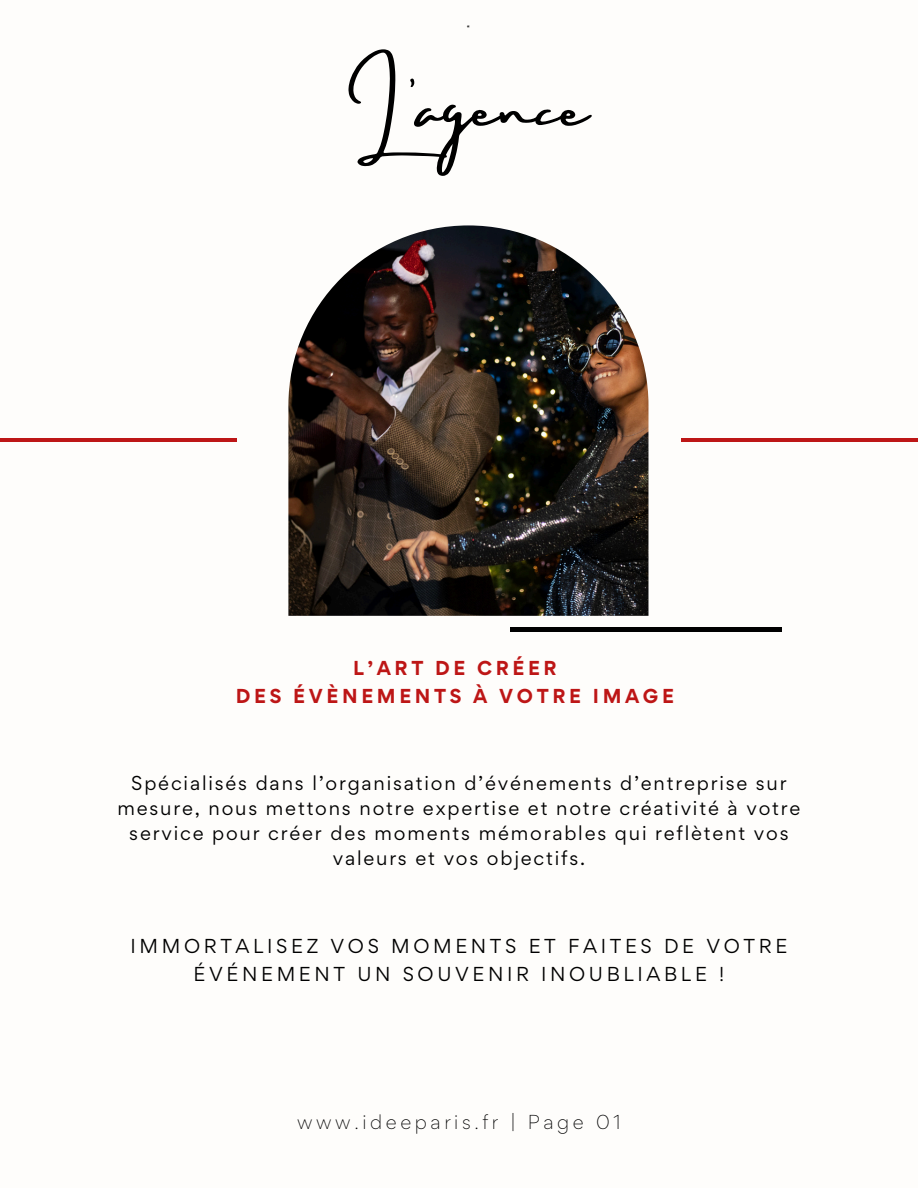
<style>
.page{position:relative;width:918px;height:1188px;background:#fefdfb}
.page>*{position:absolute;margin:0;border:0;box-sizing:border-box;transform-origin:0 0}
.t1{font:61.5px "Amsterdam Three";color:#000}
.t2{font:18px/24.8px "Gordita";letter-spacing:.1em;color:#000;text-align:center}
.t3{font:18px/28.2px "Gordita";letter-spacing:.2em;color:#000;text-align:center}
.t4{font:700 18px/28.2px "Gordita";letter-spacing:.2em;color:#bd1616;text-align:center}
.t5{font:300 18px "Gordita";letter-spacing:.2em;color:#000}
.t6{font:15px "Amsterdam Three";color:#000}
</style>
<div class="page">
<hr style="left:0;top:438px;width:237px;height:4px;background:#bd1616">
<hr style="left:681px;top:438px;width:237px;height:4px;background:#bd1616">
<hr style="left:511px;top:628px;width:271px;height:3px;background:#000">
<img style="left:288px;top:225px;width:360px;height:391px">
<p class="t6" style="left:467px;top:24px;width:5px">“</p>
<p class="t1" style="left:348px;top:73px;width:242px">L’agence</p>
<p class="t4" style="left:236px;top:654px;width:439px">L’ART DE CRÉER<br>DES ÉVÈNEMENTS À VOTRE IMAGE</p>
<h2 class="t2" style="left:118px;top:771px;width:684px">Spécialisés dans l’organisation d’événements d’entreprise sur mesure, nous mettons notre expertise et notre créativité à votre service pour créer des moments mémorables qui reflètent vos valeurs et vos objectifs.</h2>
<h3 class="t3" style="left:131px;top:931px;width:658px">IMMORTALISEZ VOS MOMENTS ET FAITES DE VOTRE<br>ÉVÉNEMENT UN SOUVENIR INOUBLIABLE !</h3>
<p class="t5" style="left:297px;top:1110px;width:325px">www.ideeparis.fr | Page 01</p>
</div>
